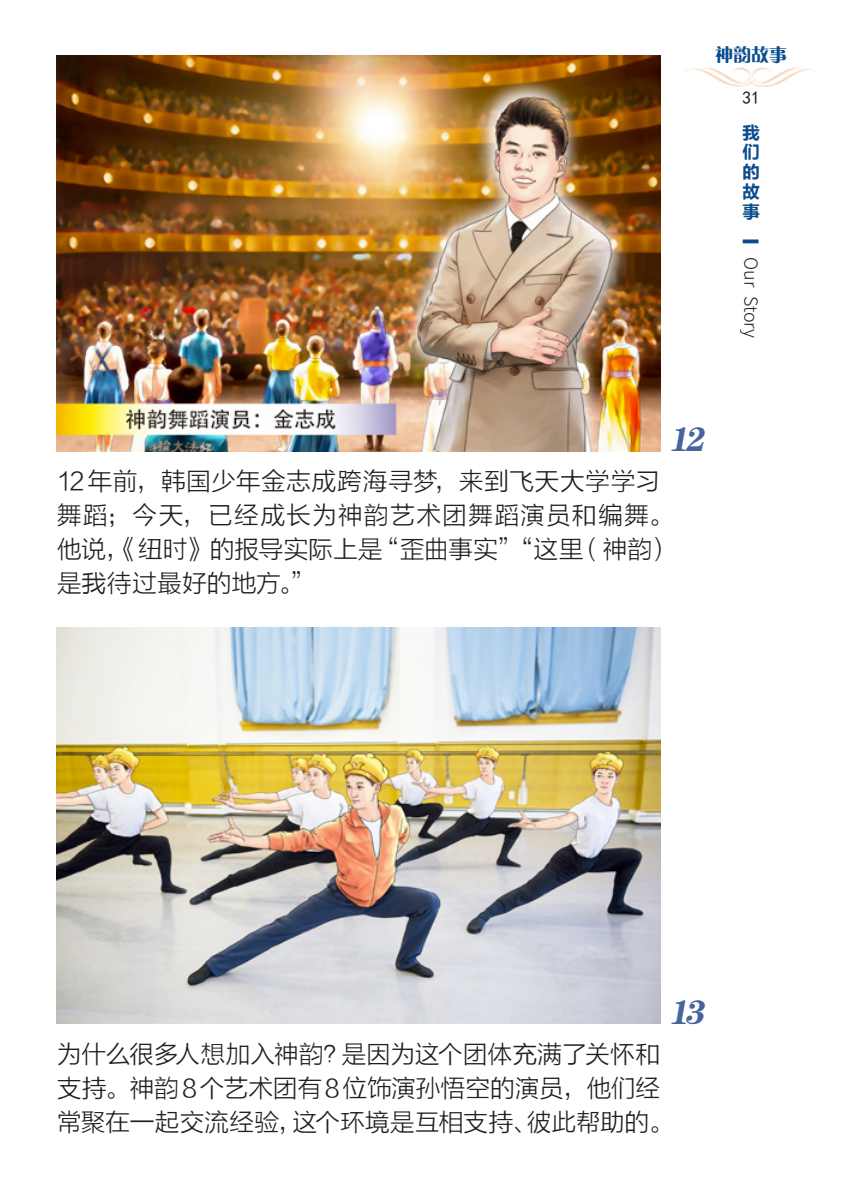
<style>
.page{position:relative;width:842px;height:1191px;background:#fff}
.page>*{position:absolute;margin:0;border:0;box-sizing:border-box;transform-origin:0 0}
.序号-方正粗宋{font:italic 34px "FZCSK GBK1 0";color:#46649d}
.脚本-方正兰亭细黑{font:25px/34px "FZLTXHK";letter-spacing:-.005em;color:#231f20}
.t1{font:300 18px "Source Han Sans CN";color:#231f20}
.t2{font:18px/19.8px "FZLTCHK GBK1 0";color:#0b4c8c;text-align:justify}
.t3{font:18px "FZCQK GBK1 0";color:#0b4c8c}
.t4{font:18px "Sim Hei";color:#231f20}
.s1{font-family:"FZLTCHK GBK1 0";font-weight:400;font-size:15.4px;color:#0b4c8c}
</style>
<div class="page">
<img style="left:686px;top:67px;width:131px;height:20px">
<img style="left:57px;top:55px;width:603px;height:396px">
<img style="left:57px;top:628px;width:603px;height:395px">
<p class="t3" style="left:715px;top:45px;width:73px">神韵故事</p>
<p class="t4" style="left:742px;top:88px;width:19px">31</p>
<p class="t2" style="left:742px;top:123px;width:19px">我们的故事</p>
<p class="t1" style="left:761px;top:236px;width:104px;rotate:90deg"><span class="s1">|</span> Our Story</p>
<p class="脚本-方正兰亭细黑" style="left:57px;top:464px;width:618px">12年前，韩国少年金志成跨海寻梦，来到飞天大学学习舞蹈；今天，已经成长为神韵艺术团舞蹈演员和编舞。他说，《纽时》的报导实际上是“歪曲事实”“这里（神韵）是我待过最好的地方。”</p>
<p class="序号-方正粗宋" style="left:669px;top:420px;width:44px">12</p>
<p class="脚本-方正兰亭细黑" style="left:57px;top:1037px;width:618px">为什么很多人想加入神韵？是因为这个团体充满了关怀和支持。神韵8个艺术团有8位饰演孙悟空的演员，他们经常聚在一起交流经验，这个环境是互相支持、彼此帮助的。</p>
<p class="序号-方正粗宋" style="left:669px;top:993px;width:44px">13</p>
</div>
